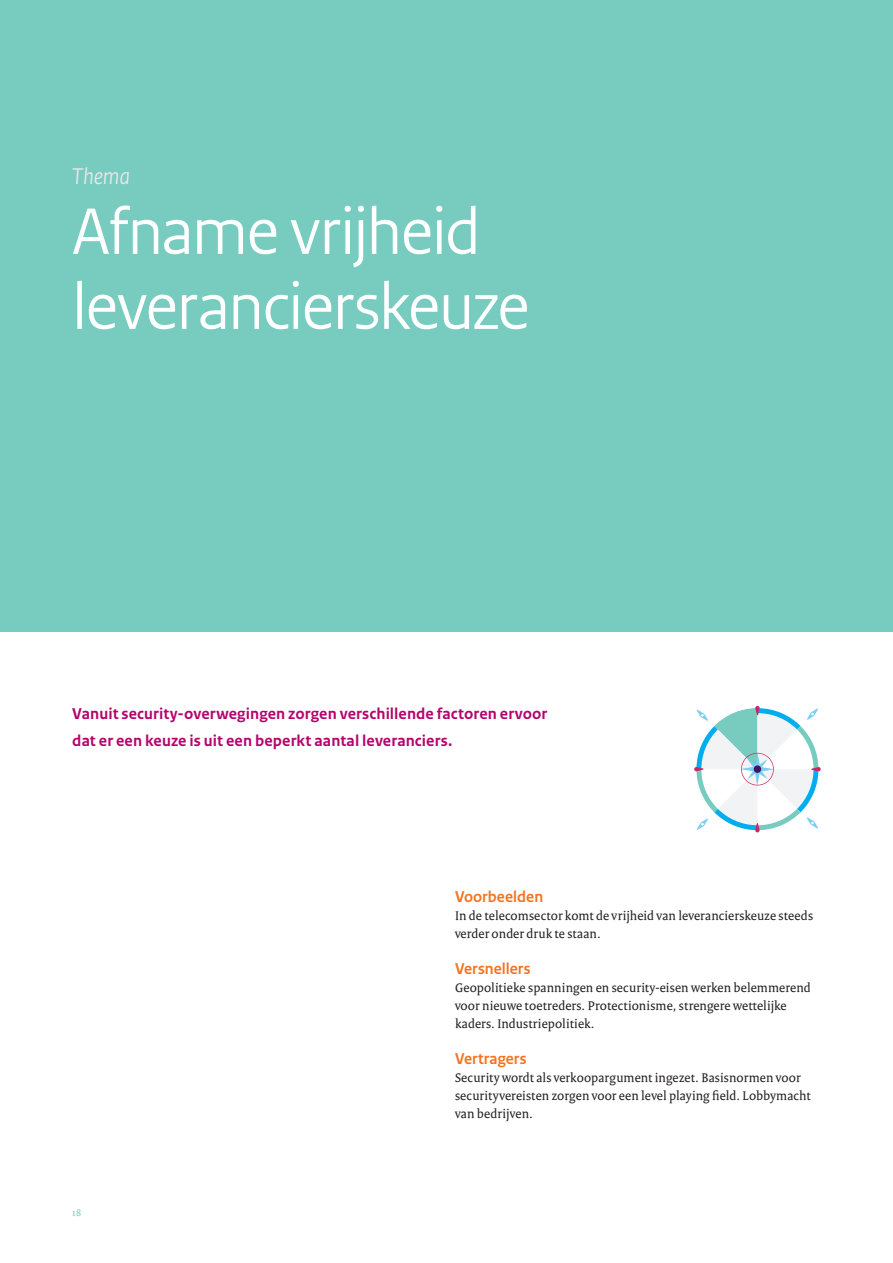
<style>
.page{position:relative;width:893px;height:1263px;background:#fff}
.page>*{position:absolute;margin:0;border:0;box-sizing:border-box;transform-origin:0 0}
.t1{font:69px/75px "Rijksoverheid Sans Heading";letter-spacing:-.015em;color:#fff}
.t2{font:italic 24px "Rijksoverheid Sans Heading";letter-spacing:-.005em;color:#e6e7e9}
.t3{font:700 16.5px/27px "Rijksoverheid Sans Text";letter-spacing:.005em;color:#b6036c}
.t4{font:700 16.5px "Rijksoverheid Sans Heading";letter-spacing:.005em;color:#f47321}
.t5{font:13.5px/18px "Rijksoverheid Serif";letter-spacing:.01em;color:#231f20}
.t6{font:10.5px "Rijksoverheid Serif";color:#78cbbf}
</style>
<div class="page">
<div style="left:0;top:0;width:893px;height:631px;background:#78cbbf"></div>
<svg style="left:694px;top:706px;width:127px;height:126px"></svg>
<h2 class="t2" style="left:72px;top:163px;width:59px">Thema</h2>
<h1 class="t1" style="left:72px;top:195px;width:459px">Afname vrijheid leverancierskeuze</h1>
<p class="t3" style="left:72px;top:701px;width:476px">Vanuit security-overwegingen zorgen verschillende factoren ervoor dat er een keuze is uit een beperkt aantal leveranciers.</p>
<p class="t6" style="left:72px;top:1206px;width:10px">18</p>
<p class="t4" style="left:455px;top:887px;width:90px">Voorbeelden</p>
<p class="t5" style="left:455px;top:906px;width:359px">In de telecomsector komt de vrijheid van leverancierskeuze steeds verder onder druk te staan.</p>
<p class="t4" style="left:455px;top:959px;width:77px">Versnellers</p>
<p class="t5" style="left:455px;top:978px;width:357px">Geopolitieke spanningen en security-eisen werken belemmerend voor nieuwe toetreders. Protectionisme, strengere wettelijke kaders. Industriepolitiek.</p>
<p class="t4" style="left:455px;top:1049px;width:73px">Vertragers</p>
<p class="t5" style="left:455px;top:1068px;width:357px">Security wordt als verkoopargument ingezet. Basisnormen voor securityvereisten zorgen voor een level playing field. Lobbymacht van bedrijven.</p>
</div>
